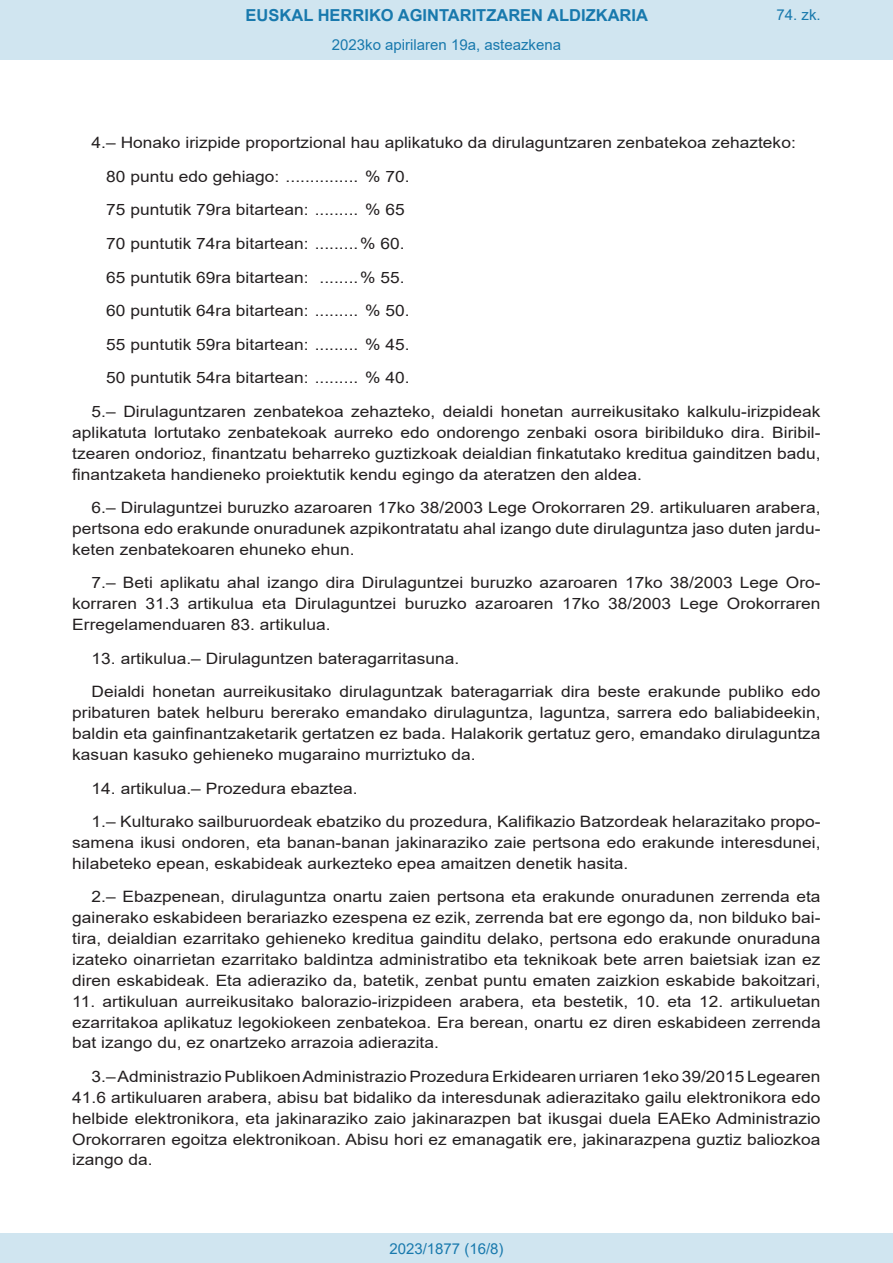
<style>
.page{position:relative;width:893px;height:1263px;background:#fff}
.page>*{position:absolute;margin:0;border:0;box-sizing:border-box;transform-origin:0 0}
.t1{font:700 16.5px "Arial";color:#1879ad}
.BOPVDetalle{font:15.6px/20.9px "Arial";color:#231f20;text-align:justify;scale:1.11 1}
.BOPVDetalle1{font:15.6px "Arial";color:#231f20;scale:1.11 1}
.Paginacion_Centro{font:15px "Arial";color:#1879ad}
</style>
<div class="page">
<div style="left:0;top:0;width:893px;height:60px;background:#d0e5f0"></div>
<div style="left:0;top:1233px;width:893px;height:30px;background:#d0e5f0"></div>
<p class="t1" style="left:246px;top:3px;width:404px">EUSKAL HERRIKO AGINTARITZAREN ALDIZKARIA</p>
<p class="Paginacion_Centro" style="left:332px;top:35px;width:231px">2023ko apirilaren 19a, asteazkena</p>
<p class="Paginacion_Centro" style="left:776px;top:5px;width:46px">74. zk.</p>
<p class="BOPVDetalle" style="left:92px;top:132px;width:636px">4.– Honako irizpide proportzional hau aplikatuko da dirulaguntzaren zenbatekoa zehazteko:</p>
<p class="BOPVDetalle1" style="left:106px;top:165px;width:275px">80 puntu edo gehiago: ............... % 70.</p>
<p class="BOPVDetalle1" style="left:106px;top:199px;width:270px">75 puntutik 79ra bitartean: ......... % 65</p>
<p class="BOPVDetalle1" style="left:106px;top:233px;width:270px">70 puntutik 74ra bitartean: .........% 60.</p>
<p class="BOPVDetalle1" style="left:106px;top:266px;width:270px">65 puntutik 69ra bitartean: ........% 55.</p>
<p class="BOPVDetalle1" style="left:106px;top:300px;width:275px">60 puntutik 64ra bitartean: ......... % 50.</p>
<p class="BOPVDetalle1" style="left:106px;top:333px;width:275px">55 puntutik 59ra bitartean: ......... % 45.</p>
<p class="BOPVDetalle1" style="left:106px;top:367px;width:275px">50 puntutik 54ra bitartean: ......... % 40.</p>
<p class="BOPVDetalle" style="left:72px;top:401px;width:676px;text-indent:19px">5.– Dirulaguntzaren zenbatekoa zehazteko, deialdi honetan aurreikusitako kalkulu-irizpideak aplikatuta lortutako zenbatekoak aurreko edo ondorengo zenbaki osora biribilduko dira. Biribil&shy;tzearen ondorioz, finantzatu beharreko guztizkoak deialdian finkatutako kreditua gainditzen badu, finantzaketa handieneko proiektutik kendu egingo da ateratzen den aldea.</p>
<p class="BOPVDetalle" style="left:72px;top:497px;width:676px;text-indent:19px">6.– Dirulaguntzei buruzko azaroaren 17ko 38/2003 Lege Orokorraren 29. artikuluaren arabera, pertsona edo erakunde onuradunek azpikontratatu ahal izango dute dirulaguntza jaso duten jardu&shy;keten zenbatekoaren ehuneko ehun.</p>
<p class="BOPVDetalle" style="left:72px;top:572px;width:676px;text-indent:19px">7.– Beti aplikatu ahal izango dira Dirulaguntzei buruzko azaroaren 17ko 38/2003 Lege Oro&shy;korraren 31.3 artikulua eta Dirulaguntzei buruzko azaroaren 17ko 38/2003 Lege Orokorraren Erregelamenduaren 83. artikulua.</p>
<p class="BOPVDetalle" style="left:92px;top:648px;width:333px">13. artikulua.– Dirulaguntzen bateragarritasuna.</p>
<p class="BOPVDetalle" style="left:72px;top:681px;width:676px;text-indent:19px">Deialdi honetan aurreikusitako dirulaguntzak bateragarriak dira beste erakunde publiko edo pribaturen batek helburu bererako emandako dirulaguntza, laguntza, sarrera edo baliabideekin, baldin eta gainfinantzaketarik gertatzen ez bada. Halakorik gertatuz gero, emandako dirulaguntza kasuan kasuko gehieneko mugaraino murriztuko da.</p>
<p class="BOPVDetalle" style="left:92px;top:777px;width:241px">14. artikulua.– Prozedura ebaztea.</p>
<p class="BOPVDetalle" style="left:72px;top:811px;width:676px;text-indent:19px">1.– Kulturako sailburuordeak ebatziko du prozedura, Kalifikazio Batzordeak helarazitako propo&shy;samena ikusi ondoren, eta banan-banan jakinaraziko zaie pertsona edo erakunde interesdunei, hilabeteko epean, eskabideak aurkezteko epea amaitzen denetik hasita.</p>
<p class="BOPVDetalle" style="left:72px;top:886px;width:676px;text-indent:19px">2.– Ebazpenean, dirulaguntza onartu zaien pertsona eta erakunde onuradunen zerrenda eta gainerako eskabideen berariazko ezespena ez ezik, zerrenda bat ere egongo da, non bilduko bai&shy;tira, deialdian ezarritako gehieneko kreditua gainditu delako, pertsona edo erakunde onuraduna izateko oinarrietan ezarritako baldintza administratibo eta teknikoak bete arren baietsiak izan ez diren eskabideak. Eta adieraziko da, batetik, zenbat puntu ematen zaizkion eskabide bakoitzari,</p>
<p class="BOPVDetalle" style="left:72px;top:991px;width:676px">11. artikuluan aurreikusitako balorazio-irizpideen arabera, eta bestetik, 10. eta 12. artikuluetan ezarritakoa aplikatuz legokiokeen zenbatekoa. Era berean, onartu ez diren eskabideen zerrenda bat izango du, ez onartzeko arrazoia adierazita.</p>
<p class="BOPVDetalle" style="left:72px;top:1066px;width:676px;text-indent:19px">3.– Administrazio Publikoen Administrazio Prozedura Erkidearen urriaren 1eko 39/2015 Legearen 41.6 artikuluaren arabera, abisu bat bidaliko da interesdunak adierazitako gailu elektronikora edo helbide elektronikora, eta jakinaraziko zaio jakinarazpen bat ikusgai duela EAEko Administrazio Orokorraren egoitza elektronikoan. Abisu hori ez emanagatik ere, jakinarazpena guztiz baliozkoa izango da.</p>
<p class="Paginacion_Centro" style="left:389px;top:1238px;width:116px">2023/1877 (16/8)</p>
</div>
